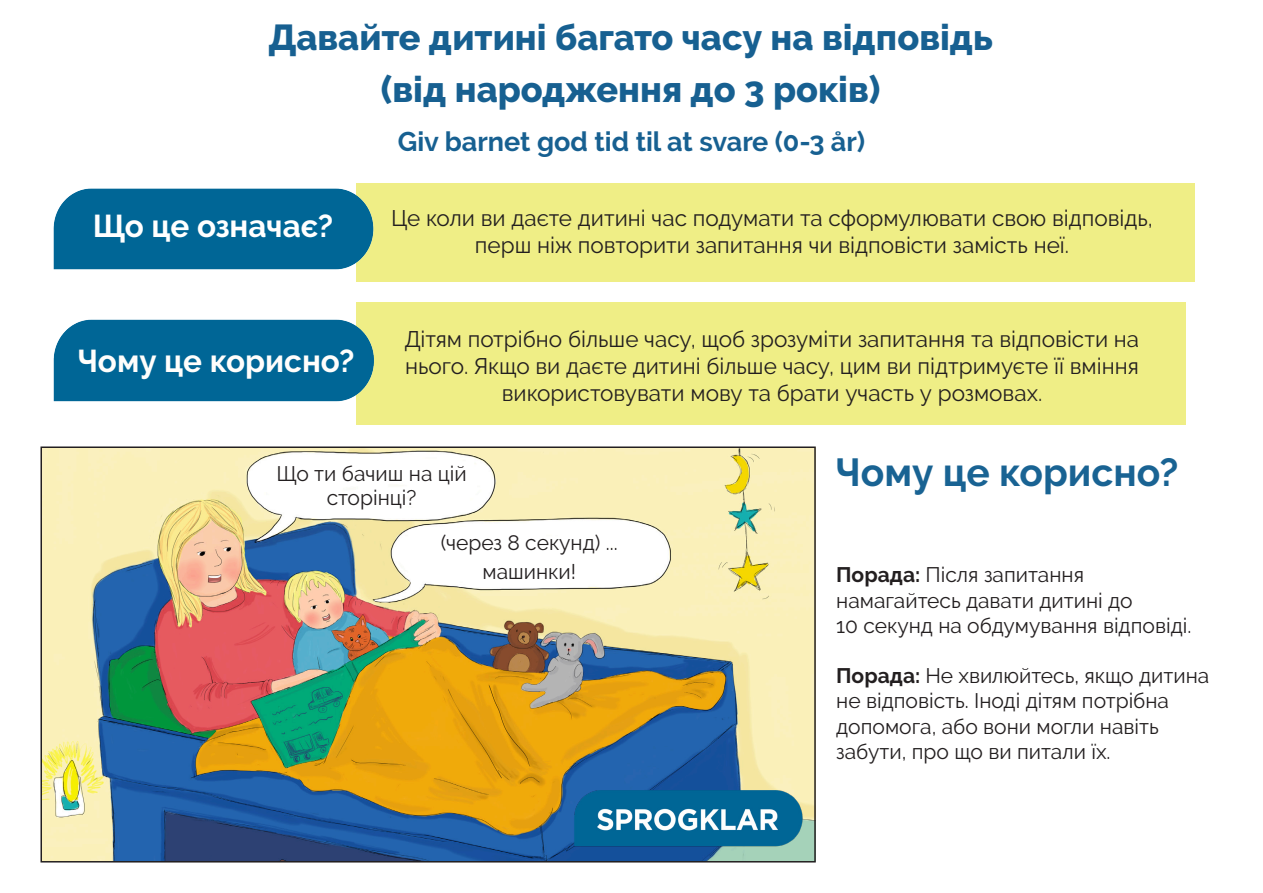
<style>
.page{position:relative;width:1263px;height:893px;background:#fff}
.page>*{position:absolute;margin:0;border:0;box-sizing:border-box;transform-origin:0 0}
.t1{font:700 39px "Raleway";color:#196393}
.t2{font:800 36px/52.2px "Raleway";color:#176091;text-align:center}
.t3{font:700 31.5px "Raleway";color:#fffefc}
.t4{font:700 31.5px "Raleway";color:#fff}
.t5{font:700 27px "Raleway";color:#176091}
.t6{font:22.5px/27px "Raleway";color:#231f20;text-align:center}
.t7{font:21px/25.2px "Raleway";color:#231f20}
.s1{font-weight:700}
</style>
<div class="page">
<div style="left:356px;top:303px;width:830px;height:122px;background:#efee86"></div>
<div style="left:356px;top:183px;width:838px;height:98px;background:#efee86"></div>
<img style="left:43px;top:449px;width:770px;height:410px">
<img style="left:554px;top:773px;width:262px;height:89px">
<div style="left:53px;top:188px;width:321px;height:82px;background:#006696"></div>
<img style="left:53px;top:302px;width:344px;height:100px">
<p class="t2" style="left:268px;top:11px;width:726px">Давайте дитині багато часу на відповідь (від народження до 3 років)</p>
<p class="t4" style="left:93px;top:208px;width:242px">Що це означає?</p>
<p class="t3" style="left:78px;top:343px;width:278px">Чому це корисно?</p>
<p class="t5" style="left:398px;top:126px;width:469px">Giv barnet god tid til at svare (0-3 år)</p>
<p class="t6" style="left:391px;top:204px;width:763px">Це коли ви даєте дитині час подумати та сформулювати свою відповідь, перш ніж повторити запитання чи відповісти замість неї.</p>
<p class="t6" style="left:405px;top:325px;width:736px">Дітям потрібно більше часу, щоб зрозуміти запитання та відповісти на нього. Якщо ви даєте дитині більше часу, цим ви підтримуєте її вміння використовувати мову та брати участь у розмовах.</p>
<p class="t7" style="left:276px;top:462px;width:192px;line-height:24px;text-align:center">Що ти бачиш на цій сторінці?</p>
<p class="t7" style="left:441px;top:529px;width:178px;line-height:28.8px;text-align:center">(через 8 секунд) ... машинки!</p>
<p class="t1" style="left:836px;top:450px;width:344px">Чому це корисно?</p>
<p class="t7" style="left:836px;top:562px;width:357px"><span class="s1">Порада:</span> Після запитання намагайтесь давати дитині до<br>10 секунд на обдумування відповіді.</p>
<p class="t7" style="left:836px;top:663px;width:375px"><span class="s1">Порада:</span> Не хвилюйтесь, якщо дитина не відповість. Іноді дітям потрібна допомога, або вони могли навіть забути, про що ви питали їх.</p>
</div>
